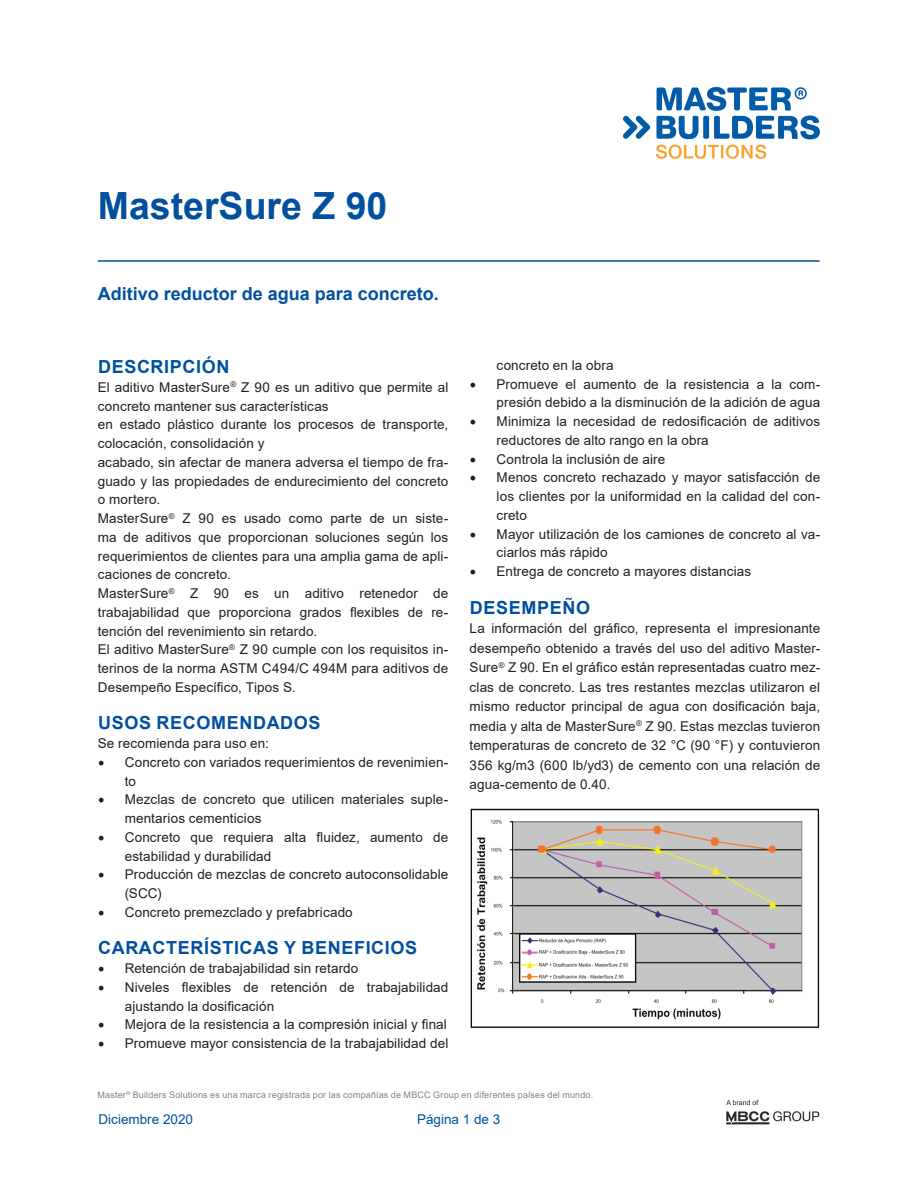
<style>
.page{position:relative;width:918px;height:1188px;background:#fff}
.page>*{position:absolute;margin:0;border:0;box-sizing:border-box;transform-origin:0 0}
.t1{font:700 37.5px "Arial";color:#01509f}
.t2{font:700 18px "Arial";letter-spacing:.035em;color:#01509f}
.t3{font:700 18px "Arial";color:#01509f}
.t4{font:13.5px/18.8px "Arial";letter-spacing:.005em;color:#231f20}
.t5{font:13.5px "Arial";color:#01509f}
.t6{font:9px "Arial";letter-spacing:.02em;color:#808285}
.s1{font-family:"Minion Pro";font-size:18px}
</style>
<div class="page">
<img style="left:622px;top:86px;width:198px;height:73px">
<hr style="left:98px;top:260px;width:722px;height:2px;background:#01509f">
<img style="left:726px;top:1099px;width:94px;height:26px">
<img style="left:470px;top:808px;width:350px;height:221px">
<h1 class="t1" style="left:98px;top:179px;width:291px">MasterSure Z 90</h1>
<h2 class="t3" style="left:98px;top:281px;width:343px">Aditivo reductor de agua para concreto.</h2>
<p class="t2" style="left:98px;top:354px;width:133px">DESCRIPCIÓN</p>
<p class="t4" style="left:98px;top:378px;width:352px">El aditivo MasterSure<sup>®</sup> Z 90 es un aditivo que permite al concreto mantener sus características</p>
<p class="t4" style="left:98px;top:415px;width:352px">en estado plástico durante los procesos de transporte, colocación, consolidación y</p>
<p class="t4" style="left:98px;top:453px;width:352px;text-align:justify">acabado, sin afectar de manera adversa el tiempo de fra&shy;guado y las propiedades de endurecimiento del concreto o mortero.</p>
<p class="t4" style="left:98px;top:509px;width:352px;text-align:justify">MasterSure<sup>®</sup> Z 90 es usado como parte de un siste&shy;ma de aditivos que proporcionan soluciones según los requerimientos de clientes para una amplia gama de apli&shy;caciones de concreto.</p>
<p class="t4" style="left:98px;top:584px;width:352px;text-align:justify">MasterSure<sup>®</sup> Z 90 es un aditivo retenedor de trabajabilidad que proporciona grados flexibles de re&shy;tención del revenimiento sin retardo.</p>
<p class="t4" style="left:98px;top:640px;width:352px;text-align:justify">El aditivo MasterSure<sup>®</sup> Z 90 cumple con los requisitos in&shy;terinos de la norma ASTM C494/C 494M para aditivos de Desempeño Específico, Tipos S.</p>
<p class="t2" style="left:98px;top:710px;width:224px">USOS RECOMENDADOS</p>
<p class="t4" style="left:98px;top:734px;width:173px">Se recomienda para uso en:</p>
<p class="t4" style="left:125px;top:753px;width:325px;text-indent:-27px"><span class="s1">•</span> Concreto con variados requerimientos de revenimien&shy;to</p>
<p class="t4" style="left:125px;top:790px;width:325px;text-indent:-27px"><span class="s1">•</span> Mezclas de concreto que utilicen materiales suple&shy;mentarios cementicios</p>
<p class="t4" style="left:125px;top:828px;width:325px;text-indent:-27px"><span class="s1">•</span> Concreto que requiera alta fluidez, aumento de estabilidad y durabilidad</p>
<p class="t4" style="left:125px;top:865px;width:325px;text-indent:-27px"><span class="s1">•</span> Producción de mezclas de concreto autoconsolidable (SCC)</p>
<p class="t4" style="left:98px;top:903px;width:257px"><span class="s1">•</span> Concreto premezclado y prefabricado</p>
<p class="t2" style="left:98px;top:935px;width:321px">CARACTERÍSTICAS Y BENEFICIOS</p>
<p class="t4" style="left:98px;top:959px;width:262px"><span class="s1">•</span> Retención de trabajabilidad sin retardo</p>
<p class="t4" style="left:125px;top:978px;width:325px;text-indent:-27px"><span class="s1">•</span> Niveles flexibles de retención de trabajabilidad ajustando la dosificación</p>
<p class="t4" style="left:98px;top:1015px;width:351px"><span class="s1">•</span> Mejora de la resistencia a la compresión inicial y final</p>
<p class="t4" style="left:98px;top:1034px;width:352px"><span class="s1">•</span> Promueve mayor consistencia de la trabajabilidad del</p>
<p class="t4" style="left:497px;top:356px;width:118px">concreto en la obra</p>
<p class="t4" style="left:470px;top:374px;width:352px;text-align:right"><span class="s1">•</span> Promueve el aumento de la resistencia a la com&shy;presión debido a la disminución de la adición de agua</p>
<p class="t4" style="left:497px;top:412px;width:325px;text-indent:-27px"><span class="s1">•</span> Minimiza la necesidad de redosificación de aditivos reductores de alto rango en la obra</p>
<p class="t4" style="left:470px;top:449px;width:197px"><span class="s1">•</span> Controla la inclusión de aire</p>
<p class="t4" style="left:497px;top:468px;width:325px;text-align:justify;text-indent:-27px"><span class="s1">•</span> Menos concreto rechazado y mayor satisfacción de los clientes por la uniformidad en la calidad del con&shy;creto</p>
<p class="t4" style="left:497px;top:524px;width:325px;text-indent:-27px"><span class="s1">•</span> Mayor utilización de los camiones de concreto al va&shy;ciarlos más rápido</p>
<p class="t4" style="left:470px;top:562px;width:283px"><span class="s1">•</span> Entrega de concreto a mayores distancias</p>
<p class="t2" style="left:470px;top:595px;width:122px">DESEMPEÑO</p>
<p class="t4" style="left:470px;top:619px;width:352px;line-height:19.5px;text-align:justify">La información del gráfico, representa el impresionante desempeño obtenido a través del uso del aditivo Master-Sure<sup>®</sup> Z 90. En el gráfico están representadas cuatro mez&shy;clas de concreto. Las tres restantes mezclas utilizaron el mismo reductor principal de agua con dosificación baja, media y alta de MasterSure<sup>®</sup> Z 90. Estas mezclas tuvieron temperaturas de concreto de 32 °C (90 °F) y contuvieron 356 kg/m3 (600 lb/yd3) de cemento con una relación de agua-cemento de 0.40.</p>
<p class="t6" style="left:97px;top:1089px;width:497px">Master<sup>®</sup> Builders Solutions es una marca registrada por las compañías de MBCC Group en diferentes países del mundo.</p>
<p class="t5" style="left:99px;top:1110px;width:96px">Diciembre 2020</p>
<p class="t5" style="left:417px;top:1110px;width:85px">Página 1 de 3</p>
</div>
